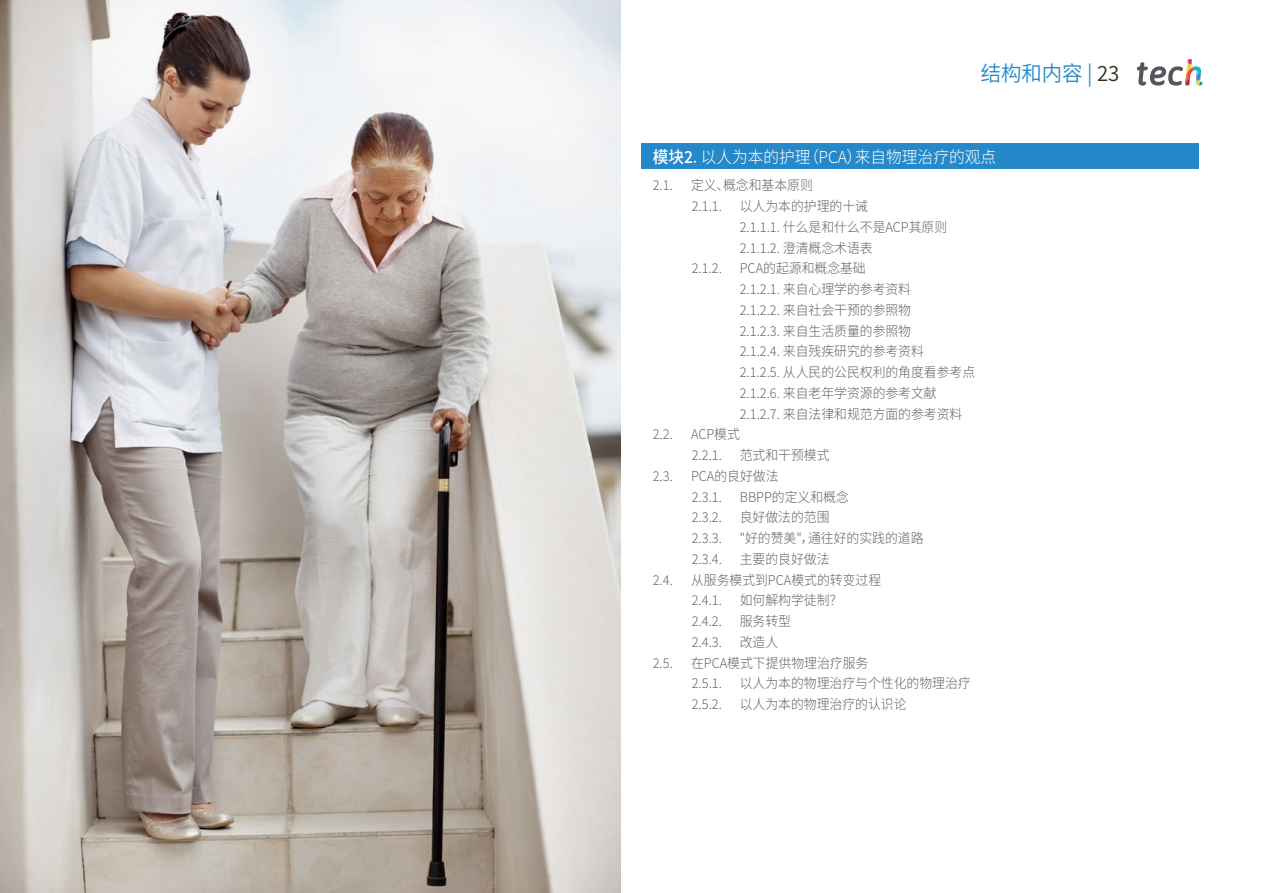
<style>
.page{position:relative;width:1263px;height:893px;background:#fff}
.page>*{position:absolute;margin:0;border:0;box-sizing:border-box;transform-origin:0 0}
.t1{font:21px "Source Han Sans CN";color:#2488c9}
.t2{font:300 16.5px "Source Han Sans CN";color:#fff;scale:.95 1}
.t3{font:300 13.5px/20.7px "Source Han Sans CN";color:#61646a;scale:.95 1}
.s1{color:#312e20}
.s2{font-weight:500}
.s3{font-family:"Sim Sun";font-weight:400}
</style>
<div class="page">
<div style="left:642px;top:144px;width:557px;height:25px;background:#2488c9"></div>
<svg style="left:1137px;top:59px;width:65px;height:27px"></svg>
<img style="left:0;top:0;width:621px;height:893px">
<h1 class="t1" style="left:981px;top:61px;width:140px">结构和内容 | <span class="s1">23</span></h1>
<p class="t2" style="left:653px;top:148px;width:363px"><span class="s2">模块2</span><span class="s3">.</span>以人为本的护理（PCA）来自物理治疗的观点</p>
<p class="t3" style="left:653px;top:175px;width:23px">2.1.</p>
<p class="t3" style="left:691px;top:175px;width:130px">定义、概念和基本原则<br>2.1.1.</p>
<p class="t3" style="left:740px;top:196px;width:220px">以人为本的护理的十诫<br>2.1.1.1. 什么是和什么不是ACP其原则<br>2.1.1.2. 澄清概念术语表</p>
<p class="t3" style="left:692px;top:258px;width:33px">2.1.2.</p>
<p class="t3" style="left:740px;top:258px;width:249px">PCA的起源和概念基础<br>2.1.2.1. 来自心理学的参考资料<br>2.1.2.2. 来自社会干预的参照物<br>2.1.2.3. 来自生活质量的参照物<br>2.1.2.4. 来自残疾研究的参考资料<br>2.1.2.5. 从人民的公民权利的角度看参考点<br>2.1.2.6. 来自老年学资源的参考文献<br>2.1.2.7. 来自法律和规范方面的参考资料</p>
<p class="t3" style="left:653px;top:424px;width:23px">2.2.</p>
<p class="t3" style="left:691px;top:424px;width:53px">ACP模式<br>2.2.1.</p>
<p class="t3" style="left:740px;top:445px;width:96px">范式和干预模式</p>
<p class="t3" style="left:653px;top:466px;width:23px">2.3.</p>
<p class="t3" style="left:691px;top:466px;width:94px">PCA的良好做法<br>2.3.1.</p>
<p class="t3" style="left:740px;top:487px;width:116px">BBPP的定义和概念</p>
<p class="t3" style="left:692px;top:507px;width:33px">2.3.2.</p>
<p class="t3" style="left:740px;top:507px;width:96px">良好做法的范围</p>
<p class="t3" style="left:692px;top:528px;width:33px">2.3.3.</p>
<p class="t3" style="left:740px;top:528px;width:195px">"好的赞美"，通往好的实践的道路</p>
<p class="t3" style="left:692px;top:549px;width:33px">2.3.4.</p>
<p class="t3" style="left:740px;top:549px;width:96px">主要的良好做法</p>
<p class="t3" style="left:653px;top:570px;width:23px">2.4.</p>
<p class="t3" style="left:691px;top:570px;width:202px">从服务模式到PCA模式的转变过程<br>2.4.1.</p>
<p class="t3" style="left:740px;top:590px;width:109px">如何解构学徒制？</p>
<p class="t3" style="left:692px;top:611px;width:33px">2.4.2.</p>
<p class="t3" style="left:740px;top:611px;width:55px">服务转型</p>
<p class="t3" style="left:692px;top:632px;width:33px">2.4.3.</p>
<p class="t3" style="left:740px;top:632px;width:42px">改造人</p>
<p class="t3" style="left:653px;top:653px;width:23px">2.5.</p>
<p class="t3" style="left:691px;top:653px;width:188px">在PCA模式下提供物理治疗服务<br>2.5.1.</p>
<p class="t3" style="left:740px;top:673px;width:244px">以人为本的物理治疗与个性化的物理治疗</p>
<p class="t3" style="left:692px;top:694px;width:33px">2.5.2.</p>
<p class="t3" style="left:740px;top:694px;width:177px">以人为本的物理治疗的认识论</p>
</div>
